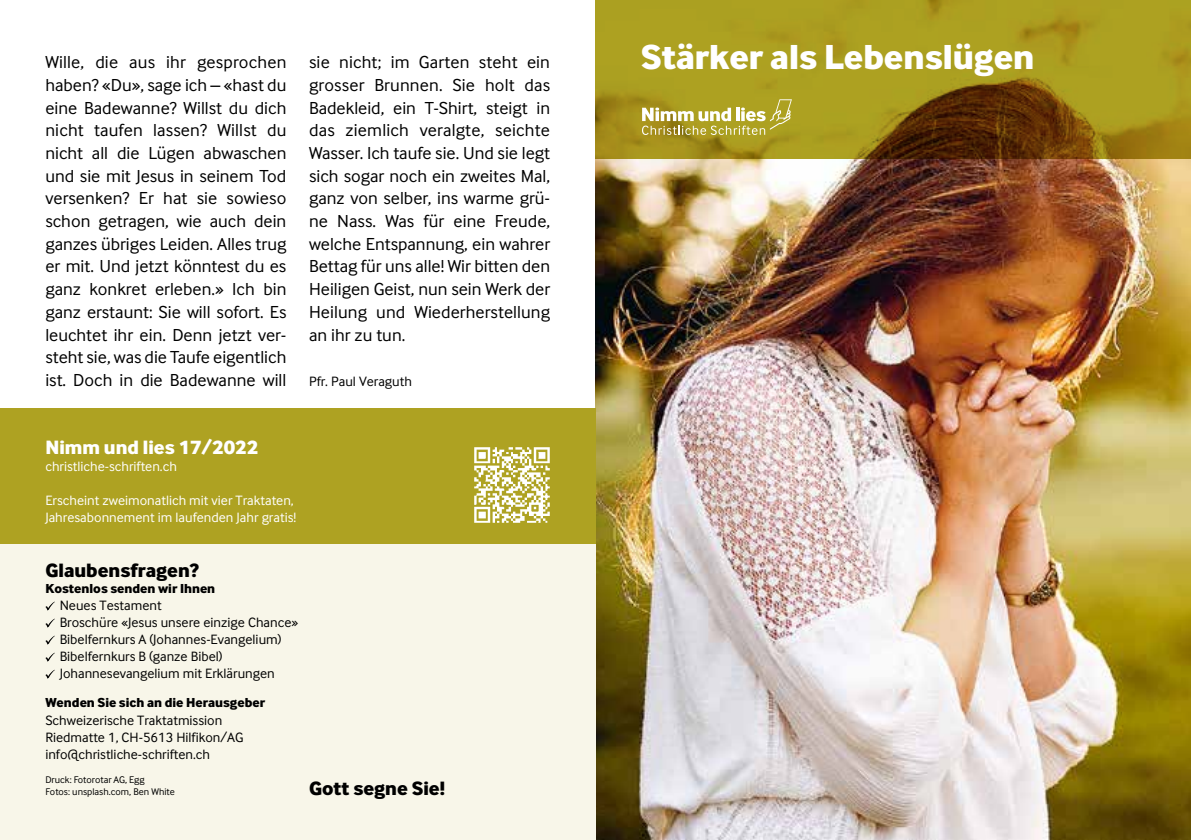
<style>
.page{position:relative;width:1191px;height:840px;background:#fff}
.page>*{position:absolute;margin:0;border:0;box-sizing:border-box;transform-origin:0 0}
.t1{font:36px "Inter Face Corp X Bold";color:#fff}
.t2{font:20px "Inter Face Corp X Bold";color:#000}
.t3{font:20px "Inter Face Corp X Bold";color:#fff}
.t4{font:18px/22.6px "Inter Face Corp";color:#000;text-align:justify}
.t5{font:14px/17px "Inter Face Corp";color:#000}
.t6{font:14px/17px "Inter Face Corp";color:#fff}
.t7{font:13.6px "Inter Face Corp X Bold";color:#000}
.t8{font:10px/12px "Inter Face Corp";color:#000}
</style>
<div class="page">
<img style="left:595px;top:159px;width:596px;height:680px">
<svg style="left:595px;top:0;width:596px;height:159px;background:#9e8b1b"></svg>
<div style="left:0;top:408px;width:595px;height:136px;background:#aea222"></div>
<div style="left:0;top:544px;width:595px;height:295px;background:#f8f6e9"></div>
<svg style="left:45px;top:601px;width:10px;height:9px"></svg>
<svg style="left:45px;top:618px;width:10px;height:9px"></svg>
<svg style="left:45px;top:635px;width:10px;height:9px"></svg>
<svg style="left:45px;top:652px;width:10px;height:9px"></svg>
<svg style="left:45px;top:669px;width:10px;height:9px"></svg>
<img style="left:474px;top:447px;width:76px;height:76px">
<svg style="left:642px;top:99px;width:150px;height:36px;background:#bdb253"></svg>
<p class="t4" style="left:45px;top:51px;width:243px">Wille, die aus ihr gesprochen haben? «Du», sage ich – «hast du eine Badewanne? Willst du dich nicht taufen lassen? Willst du nicht all die Lügen abwaschen und sie mit Jesus in seinem Tod versenken? Er hat sie sowieso schon getragen, wie auch dein ganzes übriges Leiden. Alles trug er mit. Und jetzt könntest du es ganz konkret erleben.» Ich bin ganz erstaunt: Sie will sofort. Es leuchtet ihr ein. Denn jetzt ver&shy;steht sie, was die Taufe eigentlich ist. Doch in die Badewanne will</p>
<p class="t4" style="left:309px;top:51px;width:243px">sie nicht; im Garten steht ein grosser Brunnen. Sie holt das Badekleid, ein T-Shirt, steigt in das ziemlich veralgte, seichte Wasser. Ich taufe sie. Und sie legt sich sogar noch ein zweites Mal, ganz von selber, ins warme grü&shy;ne Nass. Was für eine Freude, welche Entspannung, ein wahrer Bettag für uns alle! Wir bitten den Heiligen Geist, nun sein Werk der Heilung und Wiederherstellung an ihr zu tun.</p>
<p class="t5" style="left:309px;top:372px;width:104px">Pfr. Paul Veraguth</p>
<p class="t3" style="left:45px;top:435px;width:214px">Nimm und lies 17/2022</p>
<p class="t6" style="left:45px;top:457px;width:133px">christliche-schriften.ch</p>
<p class="t6" style="left:45px;top:491px;width:252px">Erscheint zweimonatlich mit vier Traktaten,<br>Jahresabonnement im laufenden Jahr gratis!</p>
<p class="t2" style="left:45px;top:558px;width:155px">Glaubensfragen?</p>
<p class="t7" style="left:45px;top:580px;width:171px">Kostenlos senden wir Ihnen</p>
<p class="t5" style="left:60px;top:596px;width:240px">Neues Testament<br>Broschüre «Jesus unsere einzige Chance» Bibelfernkurs A (Johannes-Evangelium)<br>Bibelfernkurs B (ganze Bibel)<br>Johannesevangelium mit Erklärungen</p>
<p class="t7" style="left:45px;top:694px;width:221px">Wenden Sie sich an die Herausgeber</p>
<p class="t5" style="left:45px;top:710px;width:200px">Schweizerische Traktatmission<br>Riedmatte 1, CH-5613 Hilfikon/AG info@christliche-schriften.ch</p>
<p class="t8" style="left:45px;top:772px;width:131px">Druck: Fotorotar AG, Egg<br>Fotos: unsplash.com, Ben White</p>
<p class="t2" style="left:309px;top:775px;width:137px">Gott segne Sie!</p>
<h1 class="t1" style="left:641px;top:36px;width:395px">Stärker als Lebenslügen</h1>
</div>
